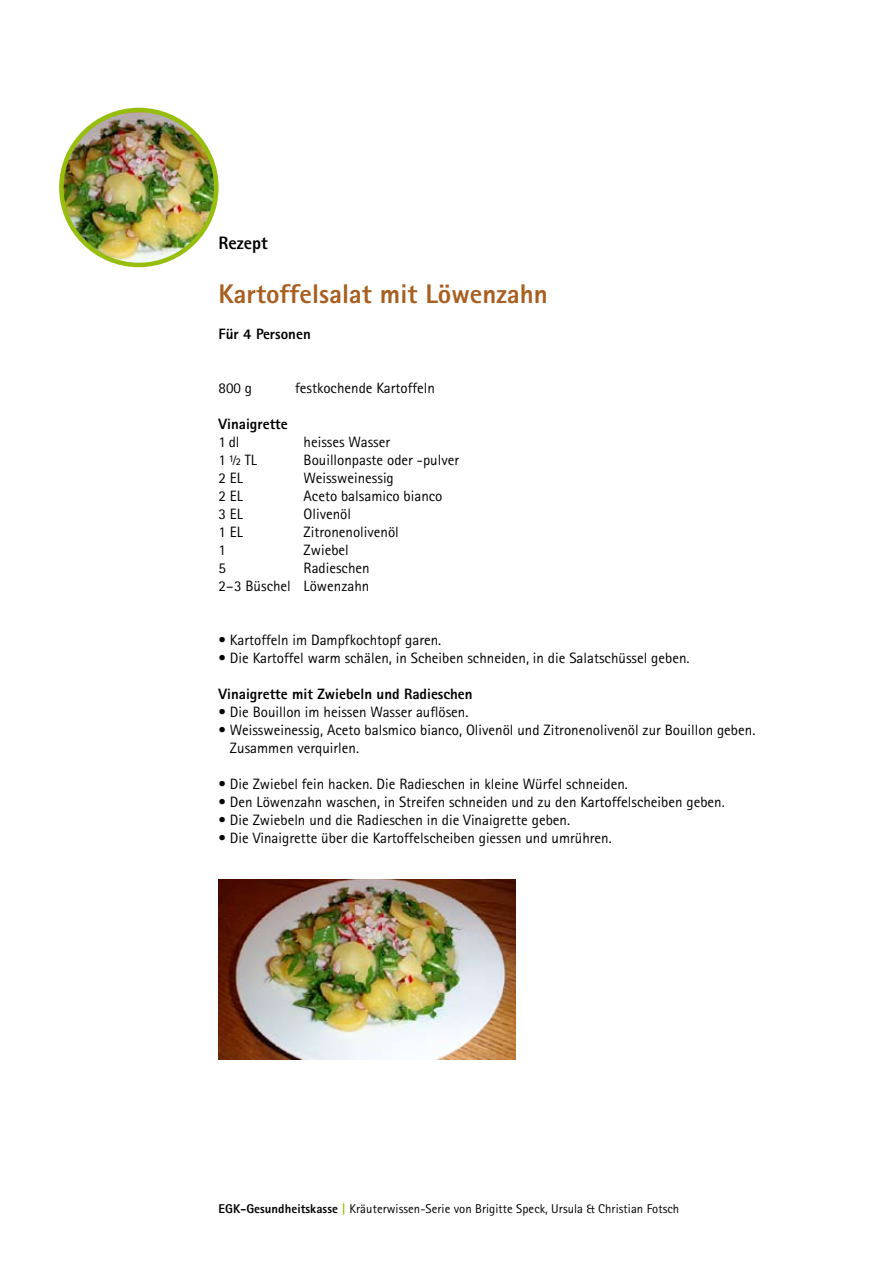
<style>
.page{position:relative;width:893px;height:1263px;background:#fff}
.page>*{position:absolute;margin:0;border:0;box-sizing:border-box;transform-origin:0 0}
.t1{font:800 27px "Rotis Sans Serif";color:#a85f20}
.t2{font:800 18px "Rotis Sans Serif";color:#000}
.t3{font:15px/18px "Rotis Sans Serif";color:#000;text-align:right}
.t4{font:800 15px "Rotis Sans Serif";color:#000}
.t5{font:12.75px "Rotis Sans Serif";letter-spacing:.005em;color:#000}
.s1{font-weight:800}
.s2{font-weight:800;color:#97be0d}
</style>
<div class="page">
<img style="left:219px;top:879px;width:296px;height:180px">
<img style="left:61px;top:110px;width:155px;height:155px;border-radius:77px">
<div style="left:59px;top:108px;width:160px;height:159px;border:4px solid #97be0d;border-radius:50%"></div>
<p class="t2" style="left:219px;top:232px;width:51px">Rezept</p>
<h1 class="t1" style="left:219px;top:277px;width:331px">Kartoffelsalat mit Löwenzahn</h1>
<p class="t4" style="left:219px;top:325px;width:94px">Für 4 Personen</p>
<p class="t3" style="left:219px;top:379px;width:35px">800 g</p>
<p class="t3" style="left:295px;top:379px;width:141px">festkochende Kartoffeln</p>
<p class="t4" style="left:219px;top:415px;width:71px">Vinaigrette</p>
<p class="t3" style="left:219px;top:433px;width:23px">1 dl</p>
<p class="t3" style="left:304px;top:433px;width:88px">heisses Wasser</p>
<p class="t3" style="left:219px;top:451px;width:40px">1 ½ TL</p>
<p class="t3" style="left:304px;top:451px;width:157px">Bouillonpaste oder -pulver</p>
<p class="t3" style="left:219px;top:469px;width:26px">2 EL</p>
<p class="t3" style="left:304px;top:469px;width:92px">Weissweinessig</p>
<p class="t3" style="left:219px;top:487px;width:26px">2 EL</p>
<p class="t3" style="left:304px;top:487px;width:140px">Aceto balsamico bianco</p>
<p class="t3" style="left:219px;top:505px;width:26px">3 EL</p>
<p class="t3" style="left:304px;top:505px;width:49px">Olivenöl</p>
<p class="t3" style="left:219px;top:523px;width:26px">1 EL</p>
<p class="t3" style="left:304px;top:523px;width:97px">Zitronenolivenöl</p>
<p class="t3" style="left:219px;top:541px;width:9px">1</p>
<p class="t3" style="left:304px;top:541px;width:47px">Zwiebel</p>
<p class="t3" style="left:219px;top:559px;width:9px">5</p>
<p class="t3" style="left:219px;top:559px;width:153px">Radieschen<br>2–3 Büschel Löwenzahn</p>
<p class="t3" style="left:219px;top:631px;width:224px">• Kartoffeln im Dampfkochtopf garen.</p>
<p class="t3" style="left:219px;top:649px;width:472px">• Die Kartoffel warm schälen, in Scheiben schneiden, in die Salatschüssel geben.</p>
<p class="t4" style="left:219px;top:685px;width:256px">Vinaigrette mit Zwiebeln und Radieschen</p>
<p class="t3" style="left:219px;top:703px;width:251px">• Die Bouillon im heissen Wasser auflösen.</p>
<p class="t3" style="left:230px;top:721px;width:527px;text-align:left;text-indent:-11px">• Weissweinessig, Aceto balsmico bianco, Olivenöl und Zitronenolivenöl zur Bouillon geben.<br>Zusammen verquirlen.</p>
<p class="t3" style="left:219px;top:775px;width:411px">• Die Zwiebel fein hacken. Die Radieschen in kleine Würfel schneiden.</p>
<p class="t3" style="left:219px;top:793px;width:508px">• Den Löwenzahn waschen, in Streifen schneiden und zu den Kartoffelscheiben geben.</p>
<p class="t3" style="left:219px;top:811px;width:353px">• Die Zwiebeln und die Radieschen in die Vinaigrette geben.</p>
<p class="t3" style="left:219px;top:829px;width:395px">• Die Vinaigrette über die Kartoffelscheiben giessen und umrühren.</p>
<p class="t5" style="left:219px;top:1201px;width:462px"><span class="s1">EGK-Gesundheitskasse</span> <span class="s2">|</span> Kräuterwissen-Serie von Brigitte Speck, Ursula &amp; Christian Fotsch</p>
</div>
